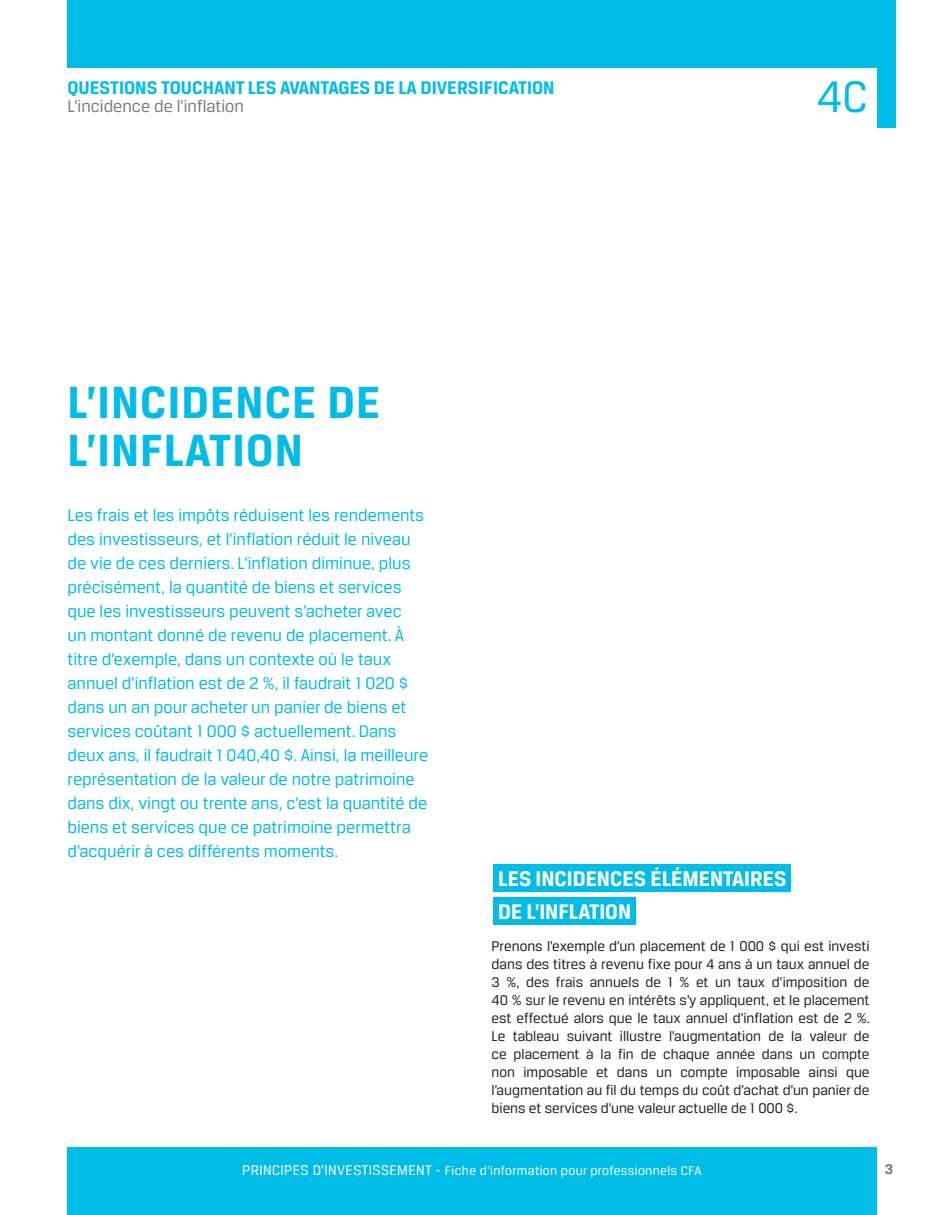
<style>
.page{position:relative;width:945px;height:1215px;background:#fff}
.page>*{position:absolute;margin:0;border:0;box-sizing:border-box;transform-origin:0 0}
.Grand_titre_bleu{font:700 48px/48px "Breuer Text";letter-spacing:.025em;color:#02bce8}
.t1{font:47.1px "Breuer Text";color:#02bce8}
.Titre_souligné_2_lig{font:700 22.5px "Breuer Text";color:#fff}
.t2{font:700 19.5px "Breuer Text";color:#02bce8}
.Texte_courant{font:18px/24px "Breuer Text";color:#02bce8}
.t3{font:18px "Breuer Text";color:#7b7a81}
.Texte_courant-2{font:15px/18px "Breuer Text";color:#231f20;text-align:justify}
.t4{font:700 15px "Breuer Text";color:#7b7a81}
.t5{font:13.5px "Breuer Text";letter-spacing:.025em;color:#fff}
.s1{font-size:15px}
</style>
<div class="page">
<div style="left:68px;top:0;width:810px;height:68px;background:#02bce8"></div>
<div style="left:68px;top:1148px;width:810px;height:67px;background:#02bce8"></div>
<div style="left:877px;top:0;width:18px;height:127px;background:#02bce8"></div>
<div style="left:493px;top:864px;width:298px;height:27px;background:#02bce8"></div>
<div style="left:493px;top:897px;width:143px;height:28px;background:#02bce8"></div>
<p class="t2" style="left:68px;top:77px;width:489px">QUESTIONS TOUCHANT LES AVANTAGES DE LA DIVERSIFICATION</p>
<p class="t3" style="left:68px;top:97px;width:178px">L’incidence de l’inflation</p>
<h2 class="t1" style="left:817px;top:71px;width:53px">4C</h2>
<p class="Grand_titre_bleu" style="left:68px;top:378px;width:314px">L’INCIDENCE DE<br>L’INFLATION</p>
<p class="Texte_courant" style="left:68px;top:503px;width:362px">Les frais et les impôts réduisent les rendements des investisseurs, et l’inflation réduit le niveau de vie de ces derniers. L’inflation diminue, plus précisément, la quantité de biens et services que les investisseurs peuvent s’acheter avec<br>un montant donné de revenu de placement. À titre d’exemple, dans un contexte où le taux annuel d’inflation est de 2 %, il faudrait 1 020 $ dans un an pour acheter un panier de biens et services coûtant 1 000 $ actuellement. Dans deux ans, il faudrait 1 040,40 $. Ainsi, la meilleure représentation de la valeur de notre patrimoine dans dix, vingt ou trente ans, c’est la quantité de biens et services que ce patrimoine permettra d’acquérir à ces différents moments.</p>
<p class="Titre_souligné_2_lig" style="left:498px;top:866px;width:290px">LES INCIDENCES ÉLÉMENTAIRES</p>
<p class="Titre_souligné_2_lig" style="left:498px;top:900px;width:134px">DE L’INFLATION</p>
<p class="Texte_courant-2" style="left:492px;top:937px;width:380px">Prenons l’exemple d’un placement de 1 000 $ qui est investi dans des titres à revenu fixe pour 4 ans à un taux annuel de 3 %, des frais annuels de 1 % et un taux d’imposition de 40 % sur le revenu en intérêts s’y appliquent, et le placement est effectué alors que le taux annuel d’inflation est de 2 %.<br>Le tableau suivant illustre l’augmentation de la valeur de ce placement à la fin de chaque année dans un compte non imposable et dans un compte imposable ainsi que l’augmentation au fil du temps du coût d’achat d’un panier de biens et services d’une valeur actuelle de 1 000 $.</p>
<p class="t5" style="left:242px;top:1164px;width:461px"><span class="s1">PRINCIPES D’INVESTISSEMENT -</span> Fiche d’information pour professionnels CFA</p>
<p class="t4" style="left:885px;top:1161px;width:10px">3</p>
</div>
